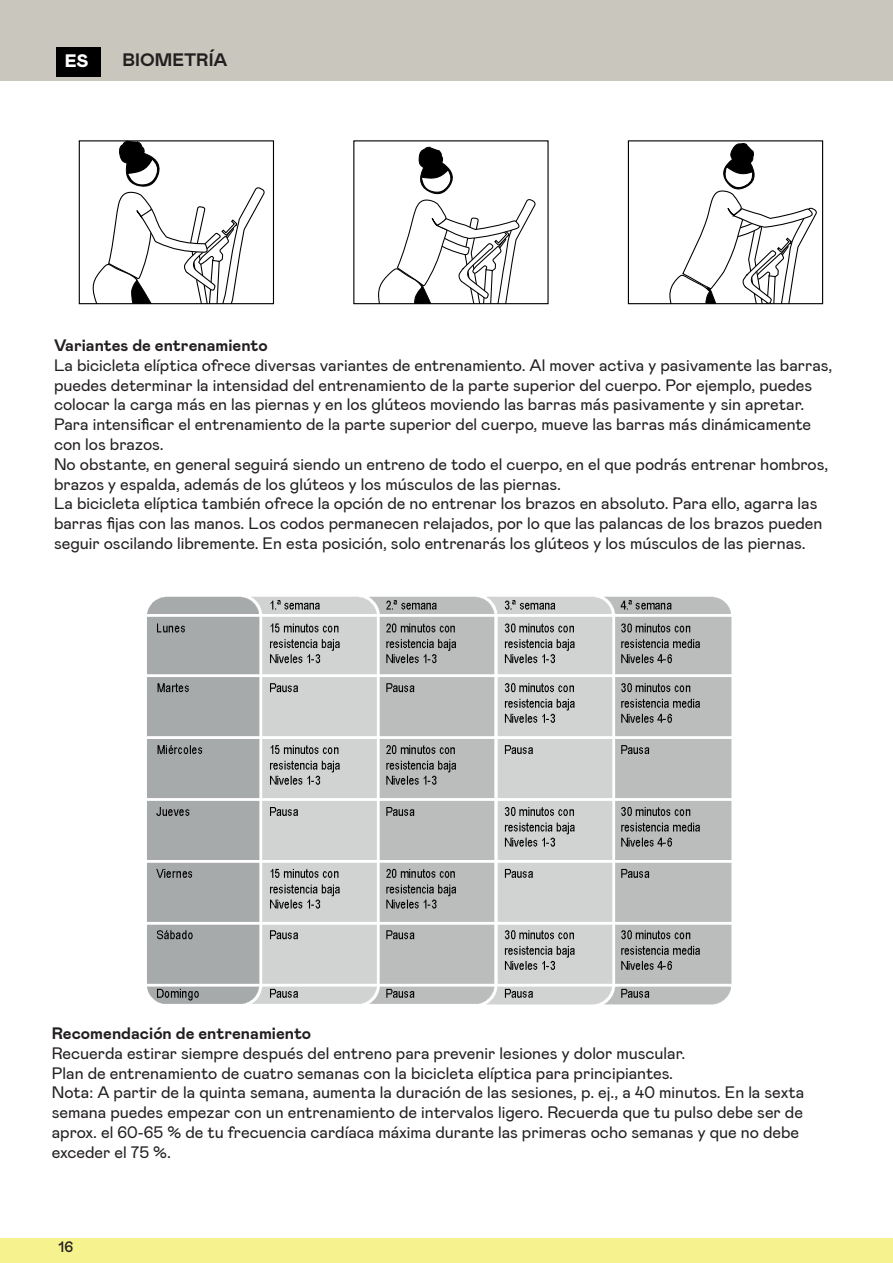
<style>
.page{position:relative;width:893px;height:1263px;background:#fff}
.page>*{position:absolute;margin:0;border:0;box-sizing:border-box;transform-origin:0 0}
.t1{font:700 18px "Mabry";color:#231f20}
.t2{font:900 18px "Mabry";color:#fff}
.t3{font:16.5px/19.8px "Mabry";color:#231f20}
.t4{font:700 16.5px "Mabry";color:#231f20}
.t5{font:500 15px "Mabry";color:#231f20}
</style>
<div class="page">
<div style="left:0;top:0;width:893px;height:81px;background:#c9c6bd"></div>
<div style="left:0;top:1238px;width:893px;height:25px;background:#f6f28d"></div>
<div style="left:56px;top:47px;width:45px;height:30px;background:#000"></div>
<img style="left:147px;top:596px;width:585px;height:409px">
<svg style="left:92px;top:142px;width:173px;height:160px"></svg>
<div style="left:79px;top:140px;width:195px;height:164px;border:1px solid #000"></div>
<svg style="left:378px;top:147px;width:158px;height:155px"></svg>
<div style="left:353px;top:140px;width:196px;height:164px;border:1px solid #000"></div>
<svg style="left:669px;top:143px;width:148px;height:159px"></svg>
<div style="left:628px;top:140px;width:195px;height:164px;border:1px solid #000"></div>
<p class="t2" style="left:65px;top:48px;width:25px">ES</p>
<p class="t1" style="left:123px;top:47px;width:106px">BIOMETRÍA</p>
<p class="t4" style="left:54px;top:333px;width:215px">Variantes de entrenamiento</p>
<p class="t3" style="left:54px;top:354px;width:780px">La bicicleta elíptica ofrece diversas variantes de entrenamiento. Al mover activa y pasivamente las barras, puedes determinar la intensidad del entrenamiento de la parte superior del cuerpo. Por ejemplo, puedes colocar la carga más en las piernas y en los glúteos moviendo las barras más pasivamente y sin apretar.<br>Para intensificar el entrenamiento de la parte superior del cuerpo, mueve las barras más dinámicamente con los brazos.<br>No obstante, en general seguirá siendo un entreno de todo el cuerpo, en el que podrás entrenar hombros, brazos y espalda, además de los glúteos y los músculos de las piernas.<br>La bicicleta elíptica también ofrece la opción de no entrenar los brazos en absoluto. Para ello, agarra las barras fijas con las manos. Los codos permanecen relajados, por lo que las palancas de los brazos pueden seguir oscilando libremente. En esta posición, solo entrenarás los glúteos y los músculos de las piernas.</p>
<p class="t4" style="left:52px;top:1021px;width:261px">Recomendación de entrenamiento</p>
<p class="t3" style="left:52px;top:1042px;width:754px">Recuerda estirar siempre después del entreno para prevenir lesiones y dolor muscular.<br>Plan de entrenamiento de cuatro semanas con la bicicleta elíptica para principiantes.<br>Nota: A partir de la quinta semana, aumenta la duración de las sesiones, p. ej., a 40 minutos. En la sexta semana puedes empezar con un entrenamiento de intervalos ligero. Recuerda que tu pulso debe ser de aprox. el 60-65 % de tu frecuencia cardíaca máxima durante las primeras ocho semanas y que no debe exceder el 75 %.</p>
<p class="t5" style="left:58px;top:1236px;width:16px">16</p>
</div>
